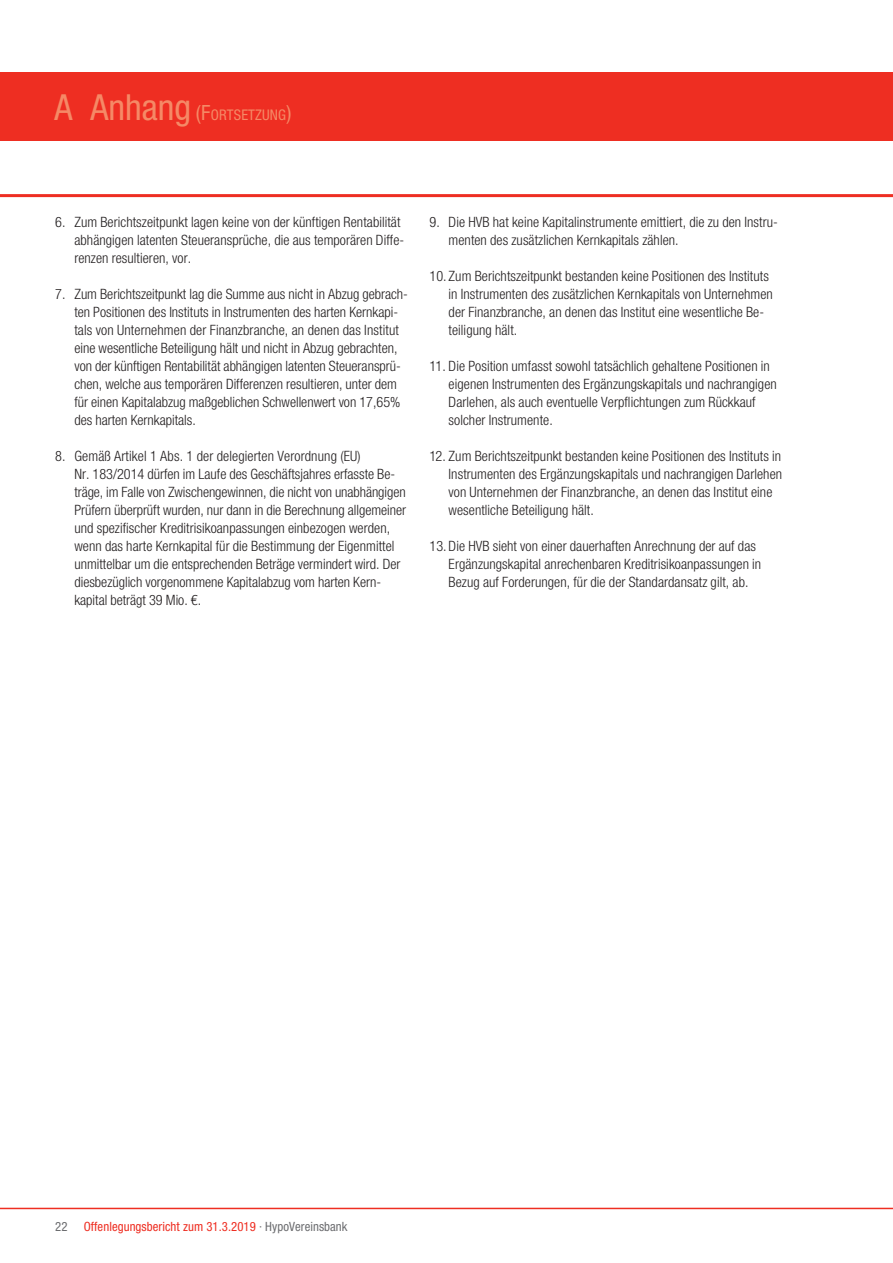
<style>
.page{position:relative;width:893px;height:1263px;background:#fff}
.page>*{position:absolute;margin:0;border:0;box-sizing:border-box;transform-origin:0 0}
.t1{font:condensed 14.7px "Helvetica Neue";letter-spacing:.01em;color:#f58966}
.t2{font:300 14.25px/18px "Helvetica HVB Cond";letter-spacing:.005em;color:#231f20}
.t3{font:condensed 12.75px "Helvetica Neue";letter-spacing:.005em;color:#ee2e22}
.t4{font:condensed 12.75px "Helvetica Neue";color:#6c6d70}
.s1{font-size:36px}
.s2{font-size:21px}
.s3{color:#6c6d70}
</style>
<div class="page">
<hr style="left:0;top:1208px;width:893px;height:1px;background:#ee2e22">
<div style="left:0;top:72px;width:893px;height:68px;background:#ee2e22"></div>
<hr style="left:0;top:194px;width:893px;height:3px;background:#ee2e22">
<p class="t1" style="left:55px;top:107px;width:238px"><span class="s1">A Anhang</span> <span class="s2">(F</span>ORTSETZUNG<span class="s2">)</span></p>
<p class="t2" style="left:74px;top:213px;width:331px;text-indent:-19px">6. Zum Berichtszeitpunkt lagen keine von der künftigen Rentabilität abhängigen latenten Steueransprüche, die aus temporären Diffe&shy;renzen resultieren, vor.</p>
<p class="t2" style="left:74px;top:285px;width:335px;text-indent:-19px">7. Zum Berichtszeitpunkt lag die Summe aus nicht in Abzug gebrach&shy;ten Positionen des Instituts in Instrumenten des harten Kernkapi&shy;tals von Unternehmen der Finanzbranche, an denen das Institut eine wesentliche Beteiligung hält und nicht in Abzug gebrachten, von der künftigen Rentabilität abhängigen latenten Steueransprü&shy;chen, welche aus temporären Differenzen resultieren, unter dem für einen Kapitalabzug maßgeblichen Schwellenwert von 17,65% des harten Kernkapitals.</p>
<p class="t2" style="left:74px;top:447px;width:333px;text-indent:-19px">8. Gemäß Artikel 1 Abs. 1 der delegierten Verordnung (EU)<br>Nr. 183/2014 dürfen im Laufe des Geschäftsjahres erfasste Be&shy;träge, im Falle von Zwischengewinnen, die nicht von unabhängigen Prüfern überprüft wurden, nur dann in die Berechnung allgemeiner und spezifischer Kreditrisikoanpassungen einbezogen werden, wenn das harte Kernkapital für die Bestimmung der Eigenmittel unmittelbar um die entsprechenden Beträge vermindert wird. Der diesbezüglich vorgenommene Kapitalabzug vom harten Kern&shy;kapital beträgt 39 Mio. €.</p>
<p class="t2" style="left:449px;top:213px;width:331px;text-indent:-19px">9. Die HVB hat keine Kapitalinstrumente emittiert, die zu den Instru&shy;menten des zusätzlichen Kernkapitals zählen.</p>
<p class="t2" style="left:449px;top:267px;width:326px;text-indent:-19px">10. Zum Berichtszeitpunkt bestanden keine Positionen des Instituts in Instrumenten des zusätzlichen Kernkapitals von Unternehmen der Finanzbranche, an denen das Institut eine wesentliche Be&shy;teiligung hält.</p>
<p class="t2" style="left:449px;top:357px;width:330px;text-indent:-19px">11. Die Position umfasst sowohl tatsächlich gehaltene Positionen in eigenen Instrumenten des Ergänzungskapitals und nachrangigen Darlehen, als auch eventuelle Verpflichtungen zum Rückkauf solcher Instrumente.</p>
<p class="t2" style="left:449px;top:447px;width:335px;text-indent:-19px">12. Zum Berichtszeitpunkt bestanden keine Positionen des Instituts in Instrumenten des Ergänzungskapitals und nachrangigen Darlehen von Unternehmen der Finanzbranche, an denen das Institut eine wesentliche Beteiligung hält.</p>
<p class="t2" style="left:449px;top:537px;width:314px;text-indent:-19px">13.Die HVB sieht von einer dauerhaften Anrechnung der auf das<br>Ergänzungskapital anrechenbaren Kreditrisikoanpassungen in<br>Bezug auf Forderungen, für die der Standardansatz gilt, ab.</p>
<p class="t4" style="left:55px;top:1218px;width:14px">22</p>
<p class="t3" style="left:84px;top:1218px;width:265px">Offenlegungsbericht zum 31.3.2019 <span class="s3">· HypoVereinsbank</span></p>
</div>
